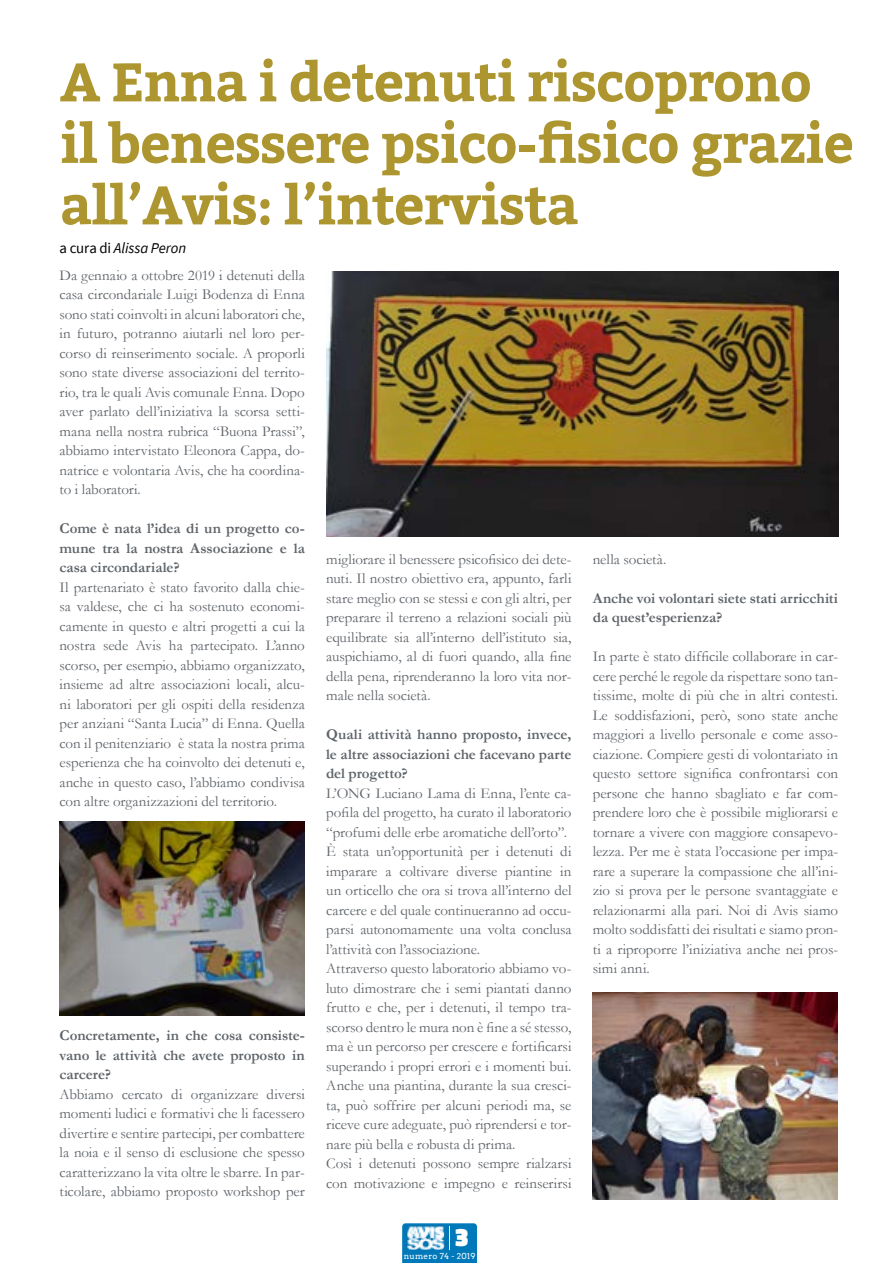
<style>
.page{position:relative;width:893px;height:1263px;background:#fff}
.page>*{position:absolute;margin:0;border:0;box-sizing:border-box;transform-origin:0 0}
.t1{font:700 54px/61.5px "Bitter";letter-spacing:-.02em;color:#ad9630}
.t2{font:900 25.5px "Titillium";color:#fff}
.t3{font:15px/19.5px "Garamond";color:#5f6469;text-align:justify}
.t4{font:700 15px/19.5px "Garamond";letter-spacing:-.005em;color:#5f6469;text-align:justify}
.t5{font:italic 15px "Source Sans Pro";letter-spacing:-.01em;color:#000}
.t6{font:8.25px "Arvo";letter-spacing:.025em;color:#fff}
.s1{font-style:normal}
</style>
<div class="page">
<svg style="left:402px;top:1223px;width:75px;height:40px;background:#3895c7"></svg>
<img style="left:60px;top:821px;width:245px;height:194px">
<img style="left:326px;top:272px;width:512px;height:265px">
<img style="left:593px;top:993px;width:244px;height:206px">
<h1 class="t1" style="left:60px;top:50px;width:795px">A Enna i detenuti riscoprono il benessere psico-fisico grazie all’Avis: l’intervista</h1>
<p class="t5" style="left:60px;top:239px;width:128px"><span class="s1">a cura di</span> Alissa Peron</p>
<p class="t3" style="left:60px;top:265px;width:247px">Da gennaio a ottobre 2019 i detenuti della casa circondariale Luigi Bodenza di Enna sono stati coinvolti in alcuni laboratori che, in futuro, potranno aiutarli nel loro per&shy;corso di reinserimento sociale. A proporli sono state diverse associazioni del territo&shy;rio, tra le quali Avis comunale Enna. Dopo aver parlato dell’iniziativa la scorsa setti&shy;mana nella nostra rubrica “Buona Prassi”, abbiamo intervistato Eleonora Cappa, do&shy;natrice e volontaria Avis, che ha coordina&shy;to i laboratori.</p>
<p class="t4" style="left:60px;top:519px;width:247px">Come è nata l’idea di un progetto co&shy;mune tra la nostra Associazione e la casa circondariale?</p>
<p class="t3" style="left:60px;top:577px;width:247px">Il partenariato è stato favorito dalla chie&shy;sa valdese, che ci ha sostenuto economi&shy;camente in questo e altri progetti a cui la nostra sede Avis ha partecipato. L’anno scorso, per esempio, abbiamo organizzato, insieme ad altre associazioni locali, alcu&shy;ni laboratori per gli ospiti della residenza per anziani “Santa Lucia” di Enna. Quella con il penitenziario è stata la nostra prima esperienza che ha coinvolto dei detenuti e, anche in questo caso, l’abbiamo condivisa con altre organizzazioni del territorio.</p>
<p class="t4" style="left:60px;top:1026px;width:247px">Concretamente, in che cosa consiste&shy;vano le attività che avete proposto in carcere?</p>
<p class="t3" style="left:60px;top:1084px;width:247px">Abbiamo cercato di organizzare diversi momenti ludici e formativi che li facessero divertire e sentire partecipi, per combattere la noia e il senso di esclusione che spesso caratterizzano la vita oltre le sbarre. In par&shy;ticolare, abbiamo proposto workshop per</p>
<p class="t3" style="left:326px;top:549px;width:247px">migliorare il benessere psicofisico dei dete&shy;nuti. Il nostro obiettivo era, appunto, farli stare meglio con se stessi e con gli altri, per preparare il terreno a relazioni sociali più equilibrate sia all’interno dell’istituto sia, auspichiamo, al di fuori quando, alla fine della pena, riprenderanno la loro vita nor&shy;male nella società.</p>
<p class="t4" style="left:326px;top:725px;width:247px">Quali attività hanno proposto, invece, le altre associazioni che facevano parte del progetto?</p>
<p class="t3" style="left:326px;top:783px;width:247px;text-align:left">L’ONG Luciano Lama di Enna, l’ente ca&shy;pofila del progetto, ha curato il laboratorio “profumi delle erbe aromatiche dell’orto”.<br>È stata un’opportunità per i detenuti di imparare a coltivare diverse piantine in un orticello che ora si trova all’interno del carcere e del quale continueranno ad occu&shy;parsi autonomamente una volta conclusa l’attività con l’associazione.<br>Attraverso questo laboratorio abbiamo vo&shy;luto dimostrare che i semi piantati danno frutto e che, per i detenuti, il tempo tra&shy;scorso dentro le mura non è fine a sé stesso, ma è un percorso per crescere e fortificarsi superando i propri errori e i momenti bui.<br>Anche una piantina, durante la sua cresci&shy;ta, può soffrire per alcuni periodi ma, se riceve cure adeguate, può riprendersi e tor&shy;nare più bella e robusta di prima.<br>Così i detenuti possono sempre rialzarsi con motivazione e impegno e reinserirsi</p>
<h2 class="t2" style="left:455px;top:1218px;width:16px">3</h2>
<p class="t6" style="left:404px;top:1251px;width:73px">numero 74 - 2019</p>
<p class="t3" style="left:593px;top:549px;width:75px">nella società.</p>
<p class="t4" style="left:593px;top:588px;width:247px">Anche voi volontari siete stati arricchiti da quest’esperienza?</p>
<p class="t3" style="left:593px;top:646px;width:247px">In parte è stato difficile collaborare in car&shy;cere perché le regole da rispettare sono tan&shy;tissime, molte di più che in altri contesti.<br>Le soddisfazioni, però, sono state anche maggiori a livello personale e come asso&shy;ciazione. Compiere gesti di volontariato in questo settore significa confrontarsi con persone che hanno sbagliato e far com&shy;prendere loro che è possibile migliorarsi e tornare a vivere con maggiore consapevo&shy;lezza. Per me è stata l’occasione per impa&shy;rare a superare la compassione che all’ini&shy;zio si prova per le persone svantaggiate e relazionarmi alla pari. Noi di Avis siamo molto soddisfatti dei risultati e siamo pron&shy;ti a riproporre l’iniziativa anche nei pros&shy;simi anni.</p>
</div>
